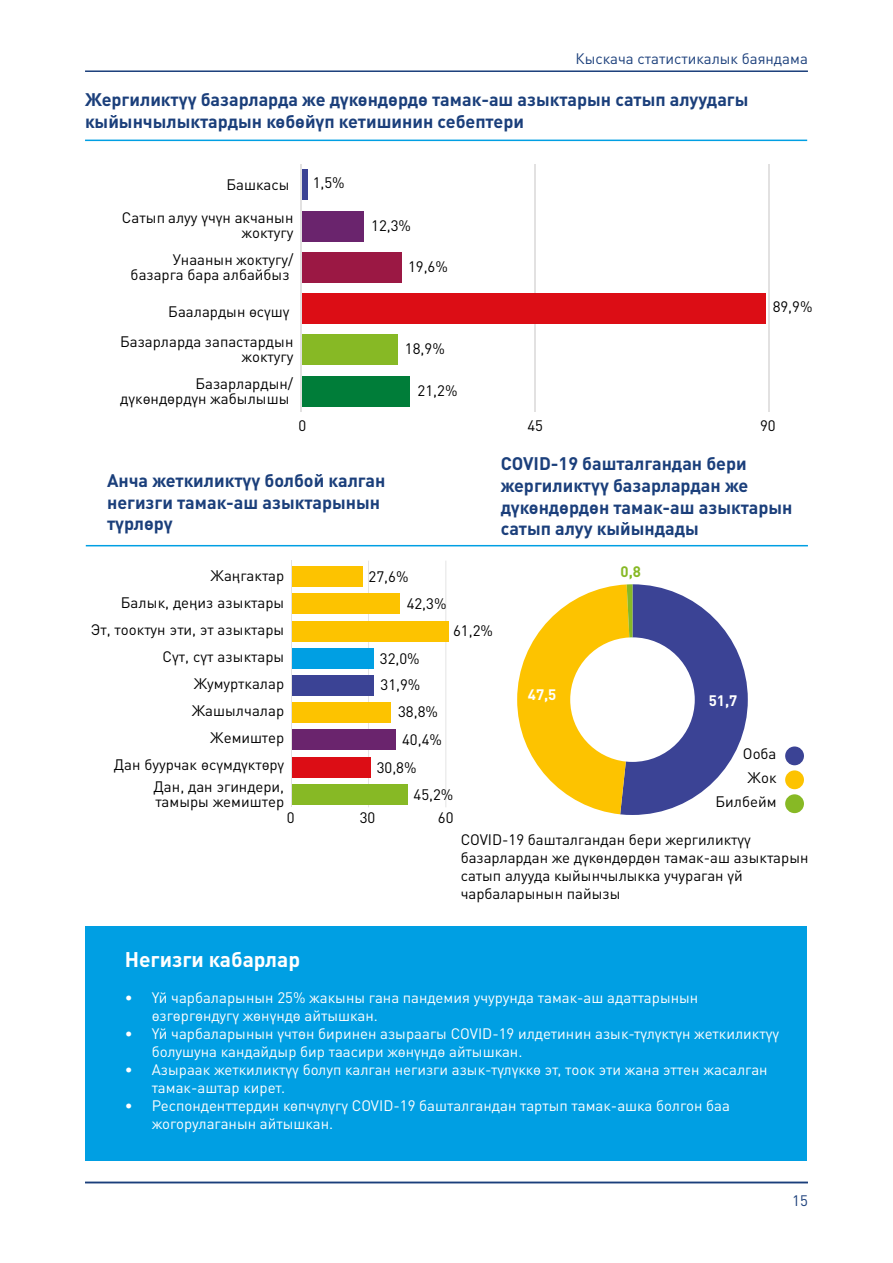
<style>
.page{position:relative;width:893px;height:1263px;background:#fff}
.page>*{position:absolute;margin:0;border:0;box-sizing:border-box;transform-origin:0 0}
.t1{font:700 21px "DIN Pro";color:#fff}
.t2{font:700 18px/21.6px "DIN Pro";color:#1b3f7b}
.t3{font:15px/15px "DIN Pro";color:#000;text-align:right}
.t4{font:15px/18px "DIN Pro";color:#fff}
.t5{font:15px "DIN Pro";color:#1b3f7b}
.t6{font:700 15px "DIN Pro";color:#fff}
.t7{font:700 15px "DIN Pro";color:#87b925}
</style>
<div class="page">
<hr style="left:85px;top:70px;width:723px;height:2px;background:#1b3f7b">
<hr style="left:85px;top:1182px;width:723px;height:1px;background:#1b3f7b">
<hr style="left:769px;top:164px;width:1px;height:248px;background:#e2e1e1">
<hr style="left:534px;top:164px;width:1px;height:248px;background:#e2e1e1">
<div style="left:300px;top:376px;width:110px;height:30px;background:#007d39"></div>
<div style="left:300px;top:335px;width:98px;height:30px;background:#87b925"></div>
<div style="left:300px;top:293px;width:466px;height:31px;background:#dc0d15"></div>
<div style="left:300px;top:252px;width:102px;height:31px;background:#9b1844"></div>
<div style="left:300px;top:211px;width:64px;height:30px;background:#6a246d"></div>
<svg style="left:301px;top:169px;width:7px;height:31px"></svg>
<hr style="left:300px;top:164px;width:1px;height:248px;background:#e2e1e1">
<hr style="left:368px;top:561px;width:1px;height:246px;background:#e2e1e1">
<hr style="left:445px;top:561px;width:1px;height:246px;background:#e2e1e1">
<div style="left:291px;top:784px;width:117px;height:21px;background:#87b925"></div>
<div style="left:291px;top:757px;width:80px;height:20px;background:#dc0d15"></div>
<div style="left:291px;top:730px;width:104px;height:20px;background:#6a246d"></div>
<div style="left:291px;top:675px;width:82px;height:21px;background:#3b4395"></div>
<div style="left:291px;top:648px;width:83px;height:21px;background:#009fe3"></div>
<div style="left:291px;top:702px;width:100px;height:21px;background:#fdc300"></div>
<div style="left:291px;top:621px;width:158px;height:20px;background:#fdc300"></div>
<div style="left:291px;top:593px;width:109px;height:21px;background:#fdc300"></div>
<div style="left:291px;top:566px;width:71px;height:21px;background:#fdc300"></div>
<svg style="left:517px;top:584px;width:231px;height:231px"></svg>
<hr style="left:291px;top:561px;width:1px;height:246px;background:#e2e1e1">
<div style="left:785px;top:746px;width:19px;height:19px;background:#3b4395;border-radius:50%"></div>
<div style="left:785px;top:770px;width:19px;height:19px;background:#fdc300;border-radius:50%"></div>
<div style="left:785px;top:794px;width:19px;height:19px;background:#87b925;border-radius:50%"></div>
<hr style="left:86px;top:545px;width:722px;height:1px;background:#009fe3">
<hr style="left:85px;top:140px;width:722px;height:1px;background:#009fe3">
<div style="left:85px;top:926px;width:721px;height:235px;background:#009fe3"></div>
<p class="t5" style="left:576px;top:47px;width:234px">Кыскача статистикалык баяндама</p>
<p class="t2" style="left:85px;top:87px;width:665px">Жергиликтүү базарларда же дүкөндөрдө тамак-аш азыктарын сатып алуудагы кыйынчылыктардын көбөйүп кетишинин себептери</p>
<p class="t3" style="left:226px;top:176px;width:65px">Башкасы</p>
<p class="t3" style="left:122px;top:209px;width:173px">Сатып алуу үчүн акчанын жоктугу</p>
<p class="t3" style="left:131px;top:251px;width:164px">Унаанын жоктугу/ базарга бара албайбыз</p>
<p class="t3" style="left:168px;top:302px;width:123px">Баалардын өсүшү</p>
<p class="t3" style="left:120px;top:332px;width:175px">Базарларда запастардын жоктугу</p>
<p class="t3" style="left:120px;top:375px;width:175px">Базарлардын/ дүкөндөрдүн жабылышы</p>
<p class="t3" style="left:313px;top:173px;width:34px">1,5%</p>
<p class="t3" style="left:371px;top:216px;width:41px">12,3%</p>
<p class="t3" style="left:408px;top:257px;width:41px">19,6%</p>
<p class="t3" style="left:405px;top:340px;width:41px">18,9%</p>
<p class="t3" style="left:418px;top:382px;width:41px">21,2%</p>
<p class="t3" style="left:773px;top:298px;width:41px">89,9%</p>
<p class="t3" style="left:299px;top:417px;width:9px">0</p>
<p class="t3" style="left:527px;top:417px;width:17px">45</p>
<p class="t3" style="left:760px;top:417px;width:17px">90</p>
<p class="t2" style="left:107px;top:468px;width:280px">Анча жеткиликтүү болбой калган негизги тамак-аш азыктарынын түрлөрү</p>
<p class="t2" style="left:501px;top:451px;width:293px">COVID-19 башталгандан бери жергиликтүү базарлардан же дүкөндөрдөн тамак-аш азыктарын сатып алуу кыйындады</p>
<p class="t3" style="left:211px;top:567px;width:75px">Жаңгактар</p>
<p class="t3" style="left:121px;top:594px;width:165px">Балык, деңиз азыктары</p>
<p class="t3" style="left:91px;top:621px;width:195px">Эт, тооктун эти, эт азыктары</p>
<p class="t3" style="left:163px;top:648px;width:123px">Сүт, сүт азыктары</p>
<p class="t3" style="left:194px;top:675px;width:92px">Жумурткалар</p>
<p class="t3" style="left:192px;top:702px;width:94px">Жашылчалар</p>
<p class="t3" style="left:210px;top:729px;width:76px">Жемиштер</p>
<p class="t3" style="left:114px;top:756px;width:172px">Дан буурчак өсүмдүктөрү</p>
<p class="t3" style="left:154px;top:778px;width:132px;text-align:left">Дан, дан эгиндери, тамыры жемиштер</p>
<p class="t3" style="left:407px;top:562px;width:41px;line-height:27.2px;text-align:left;text-indent:-38px">27,6%<br>42,3%</p>
<p class="t3" style="left:380px;top:644px;width:42px;line-height:25.7px;text-align:left">32,0%<br>31,9%</p>
<p class="t3" style="left:398px;top:703px;width:41px">38,8%</p>
<p class="t3" style="left:402px;top:730px;width:41px">40,4%</p>
<p class="t3" style="left:453px;top:622px;width:41px">61,2%</p>
<p class="t3" style="left:414px;top:753px;width:41px;line-height:26.7px;text-align:left;text-indent:-37px">30,8%<br>45,2%</p>
<p class="t3" style="left:287px;top:809px;width:9px">0</p>
<p class="t3" style="left:360px;top:809px;width:17px">30</p>
<p class="t3" style="left:438px;top:809px;width:17px">60</p>
<p class="t6" style="left:528px;top:682px;width:30px">47,5</p>
<p class="t7" style="left:621px;top:559px;width:22px">0,8</p>
<p class="t6" style="left:709px;top:688px;width:30px">51,7</p>
<p class="t3" style="left:715px;top:740px;width:63px;line-height:24px">Ооба<br>Жок<br>Билбейм</p>
<p class="t3" style="left:461px;top:829px;width:349px;line-height:18px;text-align:left">COVID-19 башталгандан бери жергиликтүү базарлардан же дүкөндөрдөн тамак-аш азыктарын сатып алууда кыйынчылыкка учураган үй чарбаларынын пайызы</p>
<h1 class="t1" style="left:125px;top:942px;width:177px">Негизги кабарлар</h1>
<p class="t4" style="left:152px;top:987px;width:548px;text-indent:-27px">• Үй чарбаларынын 25% жакыны гана пандемия учурунда тамак-аш адаттарынын өзгөргөндугү жөнүндө айтышкан.</p>
<p class="t4" style="left:152px;top:1023px;width:629px;text-indent:-27px">• Үй чарбаларынын үчтөн биринен азыраагы COVID-19 илдетинин азык-түлүктүн жеткиликтүү болушуна кандайдыр бир таасири жөнүндө айтышкан.</p>
<p class="t4" style="left:152px;top:1059px;width:617px;text-indent:-27px">• Азыраак жеткиликтүү болуп калган негизги азык-түлүккө эт, тоок эти жана эттен жасалган тамак-аштар кирет.</p>
<p class="t4" style="left:152px;top:1095px;width:580px;text-indent:-27px">• Респонденттердин көпчүлүгү COVID-19 башталгандан тартып тамак-ашка болгон баа жогорулаганын айтышкан.</p>
<p class="t5" style="left:792px;top:1188px;width:17px">15</p>
</div>
